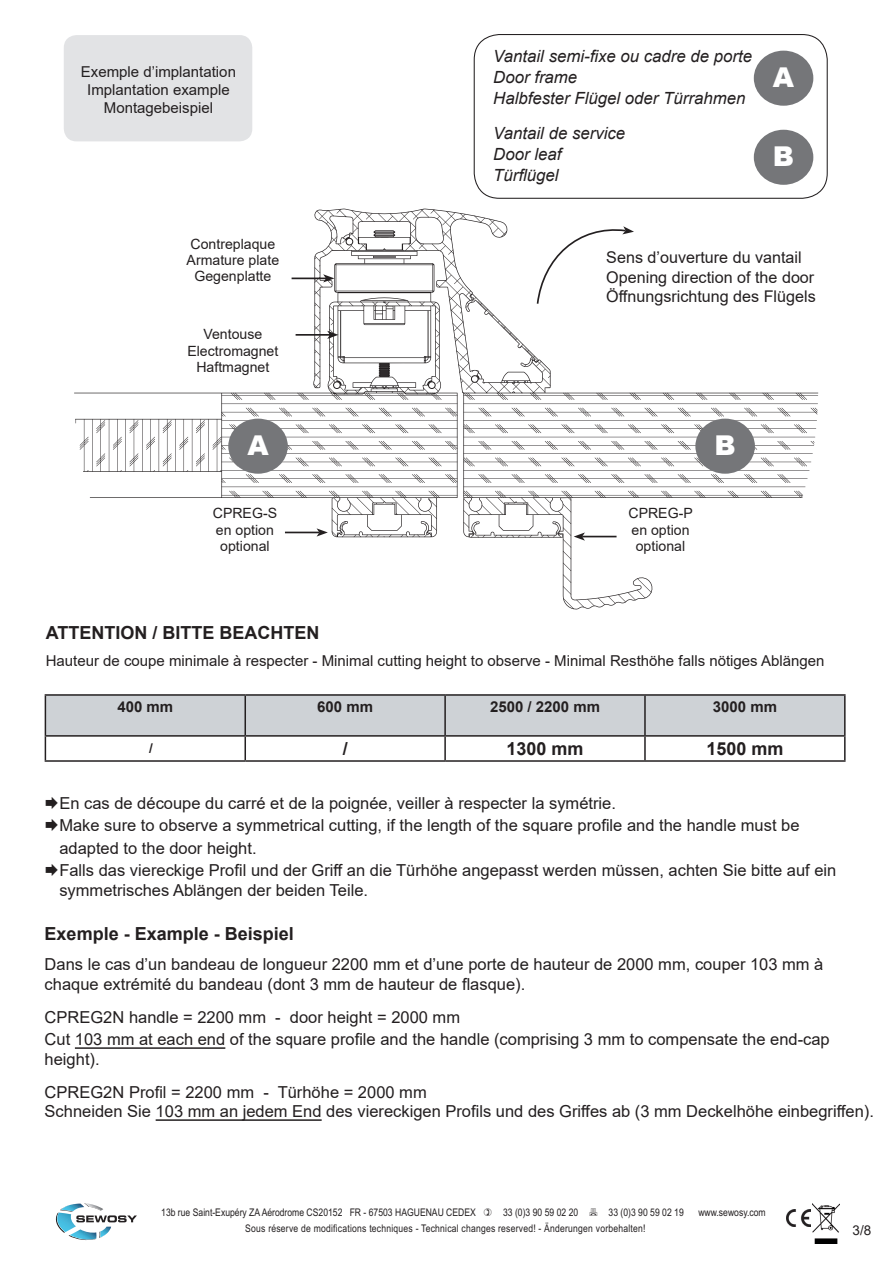
<style>
.page{position:relative;width:893px;height:1263px;background:#fff}
.page>*{position:absolute;margin:0;border:0;box-sizing:border-box;transform-origin:0 0}
.t1{font:900 27.3px "Arial";color:#fff}
.t2{font:700 18px "Arial";color:#231f20}
.t3{font:italic 16.8px/21px "Arial";color:#231f20}
.t4{font:16.5px/22.5px "Arial";color:#231f20}
.t5{font:16.2px/19.4px "Arial";color:#231f20}
.t6{font:15px/18px "Arial";color:#231f20;text-align:center}
.t7{font:700 15px "Arial";color:#231f20}
.t8{font:14.1px/16.2px "Arial";color:#231f20;text-align:center}
.t9{font:13.5px "Arial";color:#231f20}
.t10{font:700 13.5px "Arial";color:#231f20}
.t11{font:10.5px "Arial Narrow";letter-spacing:.02em;color:#231f20}
.t12{font:10.5px "Arial Narrow";color:#231f20}
</style>
<div class="page">
<svg style="left:55px;top:1203px;width:82px;height:38px"></svg>
<img style="left:787px;top:1210px;width:23px;height:17px">
<img style="left:813px;top:1203px;width:27px;height:40px">
<div style="left:754px;top:51px;width:59px;height:55px;background:#757679;border-radius:50%"></div>
<div style="left:754px;top:130px;width:59px;height:55px;background:#757679;border-radius:50%"></div>
<div style="left:474px;top:34px;width:354px;height:165px;border:1px solid #231f20;border-radius:25px"></div>
<div style="left:64px;top:35px;width:188px;height:106px;background:#e2e3e5;border-radius:13px"></div>
<svg style="left:74px;top:209px;width:744px;height:400px"></svg>
<div style="left:228px;top:419px;width:60px;height:55px;background:#757679;border-radius:50%"></div>
<div style="left:695px;top:419px;width:60px;height:55px;background:#757679;border-radius:50%"></div>
<hr style="left:45px;top:694px;width:200px;height:2px;background:#231f20">
<hr style="left:245px;top:694px;width:200px;height:2px;background:#231f20">
<hr style="left:445px;top:694px;width:200px;height:2px;background:#231f20">
<hr style="left:645px;top:694px;width:201px;height:2px;background:#231f20">
<hr style="left:844px;top:696px;width:2px;height:39px;background:#231f20">
<svg style="left:45px;top:695px;width:800px;height:65px"></svg>
<hr style="left:245px;top:735px;width:200px;height:2px;background:#231f20">
<hr style="left:244px;top:737px;width:2px;height:23px;background:#231f20">
<hr style="left:445px;top:735px;width:200px;height:2px;background:#231f20">
<hr style="left:444px;top:737px;width:2px;height:23px;background:#231f20">
<hr style="left:645px;top:735px;width:201px;height:2px;background:#231f20">
<hr style="left:644px;top:737px;width:2px;height:23px;background:#231f20">
<hr style="left:844px;top:737px;width:2px;height:23px;background:#231f20">
<hr style="left:45px;top:760px;width:200px;height:2px;background:#231f20">
<hr style="left:245px;top:760px;width:200px;height:2px;background:#231f20">
<hr style="left:445px;top:760px;width:200px;height:2px;background:#231f20">
<hr style="left:645px;top:760px;width:201px;height:2px;background:#231f20">
<hr style="left:75px;top:1047px;width:150px;height:2px;background:#231f20">
<hr style="left:156px;top:1119px;width:166px;height:2px;background:#231f20">
<p class="t6" style="left:81px;top:62px;width:157px">Exemple d’implantation<br>Implantation example<br>Montagebeispiel</p>
<p class="t8" style="left:187px;top:236px;width:94px">Contreplaque<br>Armature plate<br>Gegenplatte</p>
<p class="t8" style="left:187px;top:326px;width:92px">Ventouse<br>Electromagnet<br>Haftmagnet</p>
<p class="t3" style="left:493px;top:46px;width:260px">Vantail semi-fixe ou cadre de porte<br>Door frame<br>Halbfester Flügel oder Türrahmen</p>
<p class="t3" style="left:493px;top:123px;width:133px">Vantail de service<br>Door leaf<br>Türflügel</p>
<h1 class="t1" style="left:773px;top:58px;width:23px">A</h1>
<h1 class="t1" style="left:773px;top:137px;width:23px">B</h1>
<p class="t5" style="left:606px;top:248px;width:211px">Sens d’ouverture du vantail<br>Opening direction of the door<br>Öffnungsrichtung des Flügels</p>
<h1 class="t1" style="left:247px;top:426px;width:23px">A</h1>
<h1 class="t1" style="left:714px;top:426px;width:23px">B</h1>
<p class="t8" style="left:213px;top:505px;width:66px">CPREG-S en option optional</p>
<p class="t8" style="left:628px;top:505px;width:66px">CPREG-P en option optional</p>
<p class="t2" style="left:46px;top:620px;width:275px">ATTENTION / BITTE BEACHTEN</p>
<p class="t6" style="left:46px;top:652px;width:780px">Hauteur de coupe minimale à respecter - Minimal cutting height to observe - Minimal Resthöhe falls nötiges Ablängen</p>
<p class="t7" style="left:117px;top:696px;width:57px">400 mm</p>
<p class="t7" style="left:317px;top:696px;width:57px">600 mm</p>
<p class="t7" style="left:490px;top:696px;width:112px">2500 / 2200 mm</p>
<p class="t7" style="left:713px;top:696px;width:66px">3000 mm</p>
<p class="t10" style="left:149px;top:739px;width:5px">/</p>
<p class="t2" style="left:343px;top:736px;width:7px">/</p>
<p class="t2" style="left:506px;top:736px;width:79px">1300 mm</p>
<p class="t2" style="left:706px;top:736px;width:79px">1500 mm</p>
<p class="t4" style="left:59px;top:792px;width:779px">En cas de découpe du carré et de la poignée, veiller à respecter la symétrie.<br>Make sure to observe a symmetrical cutting, if the length of the square profile and the handle must be adapted to the door height.<br>Falls das viereckige Profil und der Griff an die Türhöhe angepasst werden müssen, achten Sie bitte auf ein</p>
<p class="t4" style="left:59px;top:879px;width:310px">symmetrisches Ablängen der beiden Teile.</p>
<p class="t2" style="left:45px;top:921px;width:251px">Exemple - Example - Beispiel</p>
<p class="t4" style="left:45px;top:954px;width:780px;line-height:19.5px">Dans le cas d’un bandeau de longueur 2200 mm et d’une porte de hauteur de 2000 mm, couper 103 mm à chaque extrémité du bandeau (dont 3 mm de hauteur de flasque).</p>
<p class="t4" style="left:45px;top:1005px;width:787px">CPREG2N handle = 2200 mm - door height = 2000 mm<br>Cut 103 mm at each end of the square profile and the handle (comprising 3 mm to compensate the end-cap</p>
<p class="t4" style="left:45px;top:1042px;width:384px;line-height:33px">height).<br>CPREG2N Profil = 2200 mm - Türhöhe = 2000 mm</p>
<p class="t4" style="left:45px;top:1100px;width:831px">Schneiden Sie 103 mm an jedem End des viereckigen Profils und des Griffes ab (3 mm Deckelhöhe einbegriffen).</p>
<p class="t12" style="left:161px;top:1206px;width:316px">13b rue Saint-Exupéry ZA Aérodrome CS20152 FR - 67503 HAGUENAU CEDEX</p>
<p class="t11" style="left:503px;top:1206px;width:77px">33 (0)3 90 59 02 20</p>
<p class="t11" style="left:609px;top:1206px;width:77px">33 (0)3 90 59 02 19</p>
<p class="t12" style="left:698px;top:1206px;width:69px">www.sewosy.com</p>
<p class="t11" style="left:245px;top:1222px;width:402px">Sous réserve de modifications techniques - Technical changes reserved! - Änderungen vorbehalten!</p>
<p class="t9" style="left:852px;top:1221px;width:20px">3/8</p>
</div>
